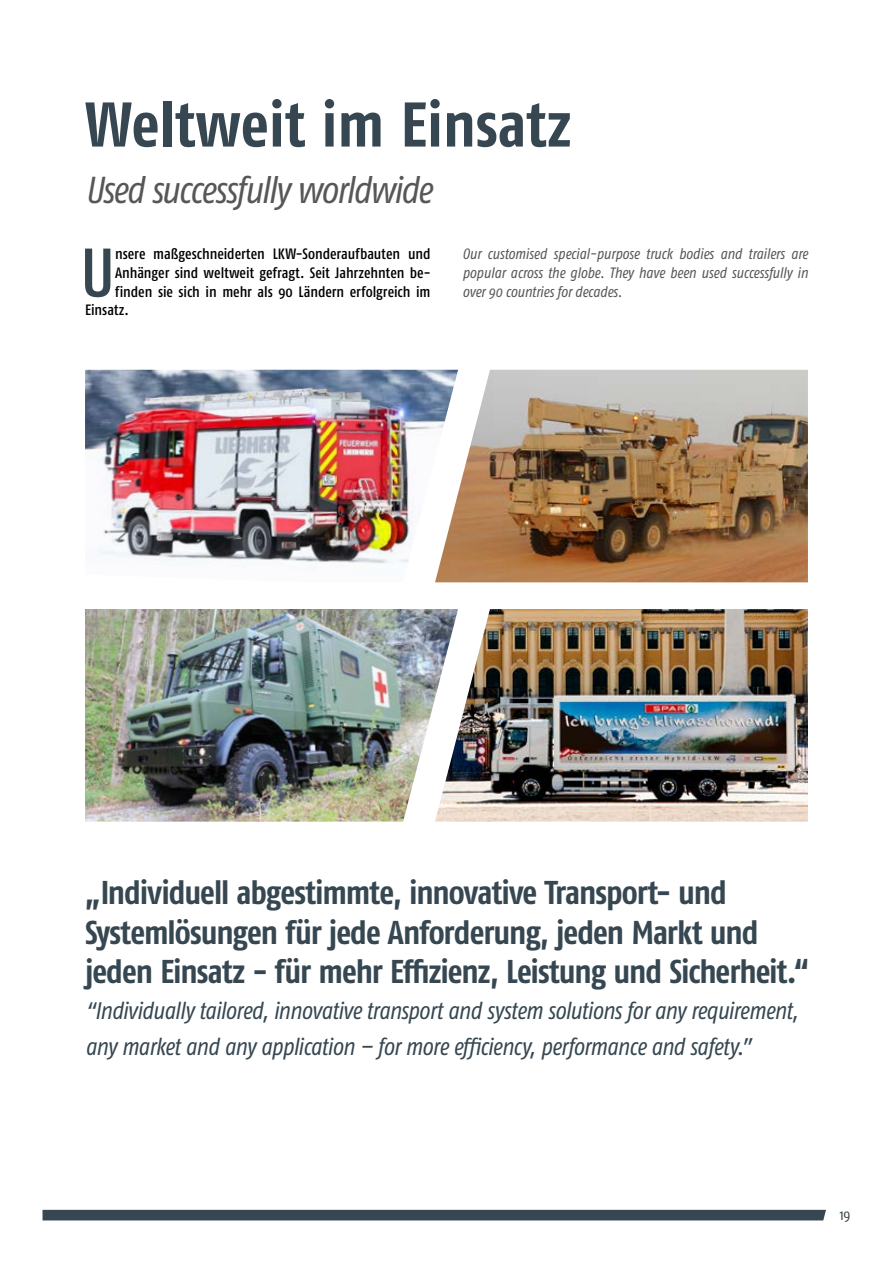
<style>
.page{position:relative;width:893px;height:1263px;background:#fff}
.page>*{position:absolute;margin:0;border:0;box-sizing:border-box;transform-origin:0 0}
.t1{font:500 condensed 68.55px "Fago Pro";color:#364751}
.t2{font:700 condensed 63px "Fago Pro";letter-spacing:-.005em;color:#364751}
.t3{font:italic condensed 37.5px "Fago Pro";letter-spacing:-.045em;color:#575756}
.t4{font:700 condensed 33px/39.6px "Fago Pro";letter-spacing:-.03em;color:#364751}
.t5{font:italic condensed 24px/36px "Fago Pro";letter-spacing:-.025em;color:#364751}
.t6{font:500 condensed 15px "Fago Pro";letter-spacing:-.005em;color:#000}
.t7{font:italic condensed 15px/18.8px "Fago Pro";letter-spacing:-.005em;color:#575756;text-align:justify}
.t8{font:condensed 15px "Fago Pro";color:#364751}
</style>
<div class="page">
<div style="left:43px;top:1210px;width:783px;height:10px;background:#364751"></div>
<img style="left:85px;top:370px;width:350px;height:196px">
<img style="left:435px;top:370px;width:373px;height:212px">
<img style="left:85px;top:609px;width:350px;height:213px">
<img style="left:435px;top:609px;width:373px;height:213px">
<h2 class="t2" style="left:85px;top:87px;width:488px">Weltweit im Einsatz</h2>
<p class="t3" style="left:85px;top:167px;width:348px">Used successfully worldwide</p>
<h1 class="t1" style="left:80px;top:231px;width:36px">U</h1>
<p class="t6" style="left:115px;top:245px;width:317px">nsere maßgeschneiderten LKW-Sonderaufbauten und</p>
<p class="t7" style="left:462px;top:244px;width:347px">Our customised special-purpose truck bodies and trailers are popular across the globe. They have been used successfully in over 90 countries for decades.</p>
<p class="t6" style="left:115px;top:264px;width:317px">Anhänger sind weltweit gefragt. Seit Jahrzehnten be-</p>
<p class="t6" style="left:115px;top:282px;width:317px">finden sie sich in mehr als 90 Ländern erfolgreich im</p>
<p class="t6" style="left:85px;top:301px;width:45px">Einsatz.</p>
<p class="t4" style="left:85px;top:873px;width:725px">„Individuell abgestimmte, innovative Transport- und<br>Systemlösungen für jede Anforderung, jeden Markt und jeden Einsatz - für mehr Effizienz, Leistung und Sicherheit.“</p>
<p class="t5" style="left:85px;top:993px;width:714px">“Individually tailored, innovative transport and system solutions for any requirement, any market and any application – for more efficiency, performance and safety.”</p>
<p class="t8" style="left:840px;top:1206px;width:12px">19</p>
</div>
